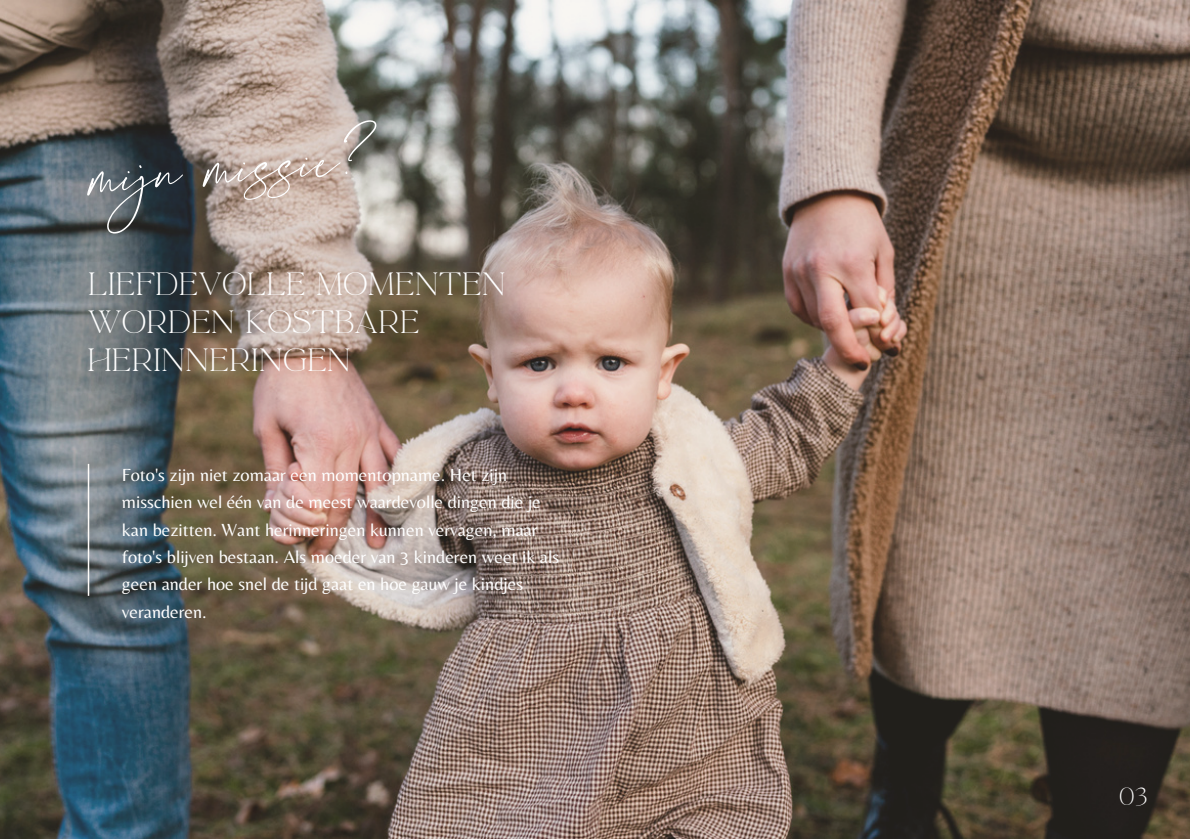
<style>
.page{position:relative;width:1190px;height:839px;background:#fff}
.page>*{position:absolute;margin:0;border:0;box-sizing:border-box;transform-origin:0 0}
.t1{font:96.2px "La Luxes Script";color:#fff}
.t2{font:28.2px/38px "La Luxes Serif";color:#fff}
.t3{font:21.8px "La Luxes Serif";color:#fff}
.t4{font:18.2px/27.4px "Belleza";color:#fff}
</style>
<div class="page">
<img style="left:0;top:0;width:1190px;height:838px">
<hr style="left:88px;top:464px;width:1px;height:131px;background:#fffcf9">
<h1 class="t1" style="left:87px;top:121px;width:285px;rotate:-4deg">mijn missie?</h1>
<h2 class="t2" style="left:88px;top:265px;width:420px">LIEFDEVOLLE MOMENTEN<br>WORDEN KOSTBARE<br>HERINNERINGEN</h2>
<p class="t4" style="left:122px;top:461px;width:439px">Foto's zijn niet zomaar een momentopname. Het zijn misschien wel één van de meest waardevolle dingen die je kan bezitten. Want herinneringen kunnen vervagen, maar foto's blijven bestaan. Als moeder van 3 kinderen weet ik als geen ander hoe snel de tijd gaat en hoe gauw je kindjes veranderen.</p>
<p class="t3" style="left:1119px;top:780px;width:30px">03</p>
</div>
